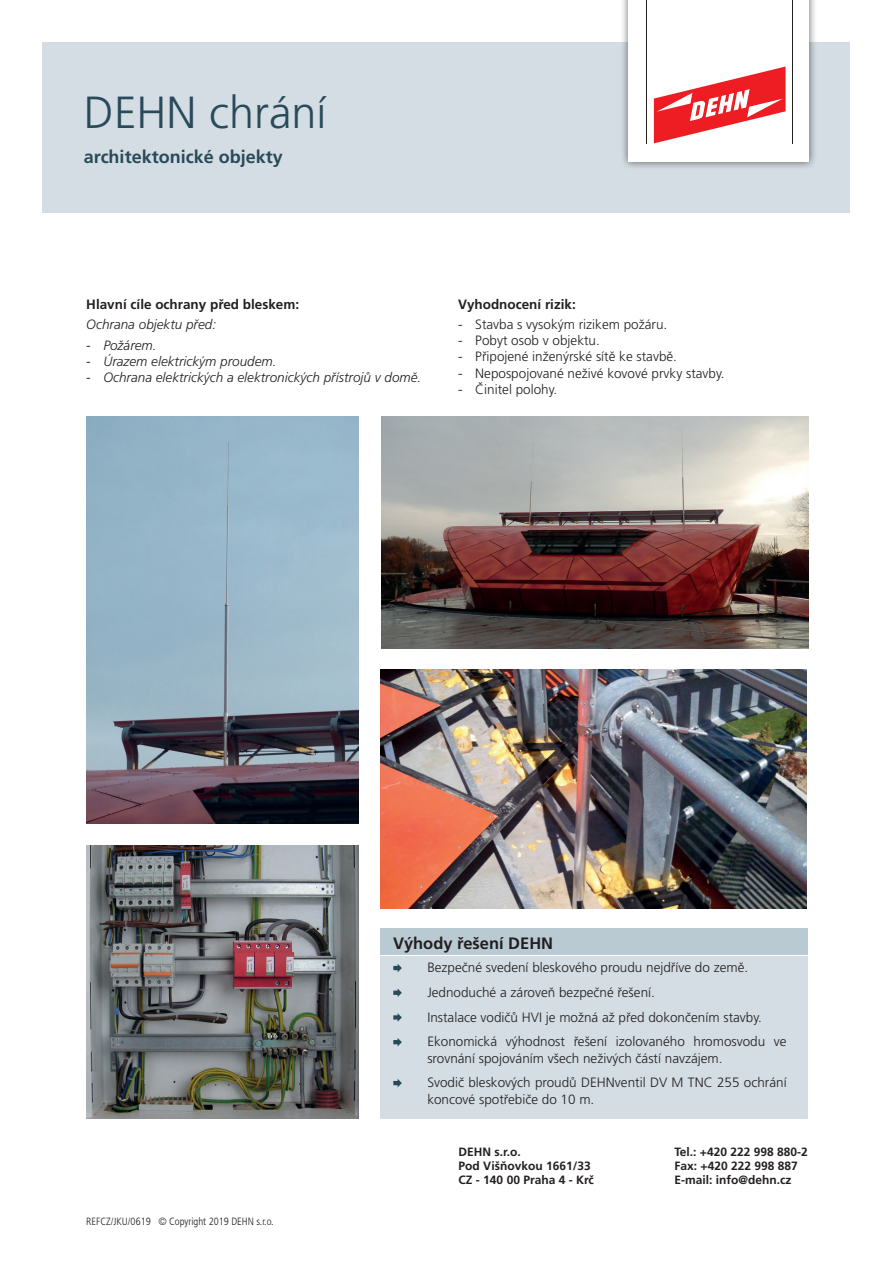
<style>
.page{position:relative;width:893px;height:1263px;background:#fff}
.page>*{position:absolute;margin:0;border:0;box-sizing:border-box;transform-origin:0 0}
.t1{font:300 45px "Frutiger CE";color:#294a59}
.t2{font:700 18px "Frutiger CE";color:#294a59}
.t3{font:700 16.5px "Frutiger CE";color:#231f20}
.t4{font:300 13.5px/24.8px "Frutiger CE";color:#231f20}
.t5{font:italic 300 13.5px "Frutiger CE";color:#231f20}
.t6{font:700 13.5px "Frutiger CE";color:#231f20}
.t7{font:700 12px/14.4px "Frutiger CE";color:#231f20}
.t8{font:300 condensed 10.5px "Frutiger LT Com";color:#231f20}
.s1{font-family:"Frutiger CE"}
</style>
<div class="page">
<div style="left:43px;top:43px;width:807px;height:170px;background:#d3dde3"></div>
<div style="left:620px;top:0;width:197px;height:170px;background:#231f20;opacity:.65"></div>
<div style="left:628px;top:0;width:181px;height:162px;background:#fff"></div>
<svg style="left:654px;top:67px;width:132px;height:76px"></svg>
<hr style="left:646px;top:0;width:1px;height:143px;background:#231f20">
<hr style="left:792px;top:0;width:1px;height:143px;background:#231f20">
<img style="left:380px;top:670px;width:427px;height:238px">
<img style="left:86px;top:846px;width:273px;height:272px">
<img style="left:381px;top:417px;width:427px;height:231px">
<div style="left:380px;top:929px;width:428px;height:26px;background:#bacad2"></div>
<div style="left:380px;top:956px;width:428px;height:162px;background:#d3dde3"></div>
<svg style="left:393px;top:964px;width:9px;height:8px"></svg>
<svg style="left:393px;top:988px;width:9px;height:9px"></svg>
<svg style="left:393px;top:1013px;width:9px;height:9px"></svg>
<svg style="left:393px;top:1038px;width:9px;height:8px"></svg>
<svg style="left:393px;top:1079px;width:9px;height:8px"></svg>
<img style="left:86px;top:417px;width:273px;height:407px">
<h1 class="t1" style="left:84px;top:86px;width:244px">DEHN chrání</h1>
<h2 class="t2" style="left:84px;top:145px;width:200px">architektonické objekty</h2>
<p class="t6" style="left:86px;top:296px;width:214px">Hlavní cíle ochrany před bleskem:</p>
<p class="t5" style="left:86px;top:316px;width:131px">Ochrana objektu před:</p>
<p class="t5" style="left:86px;top:337px;width:72px">- Požárem.</p>
<p class="t5" style="left:86px;top:353px;width:192px">- Úrazem elektrickým proudem.</p>
<p class="t5" style="left:86px;top:369px;width:336px">- Ochrana elektrických a elektronických přístrojů v domě.</p>
<p class="t6" style="left:458px;top:296px;width:119px">Vyhodnocení rizik:</p>
<p class="t4" style="left:458px;top:312px;width:210px">- Stavba s vysokým rizikem požáru.</p>
<p class="t4" style="left:458px;top:328px;width:143px">- Pobyt osob v objektu.</p>
<p class="t4" style="left:458px;top:344px;width:220px">- Připojené inženýrské sítě ke stavbě.</p>
<p class="t4" style="left:458px;top:361px;width:268px">- Nepospojované neživé kovové prvky stavby.</p>
<p class="t4" style="left:458px;top:377px;width:101px">- Činitel polohy.</p>
<p class="t3" style="left:393px;top:933px;width:161px">Výhody řešení DEHN</p>
<p class="t4" style="left:427px;top:955px;width:361px">Bezpečné svedení bleskového proudu nejdříve do země.<br>Jednoduché a zároveň bezpečné řešení.<br>Instalace vodičů HVI je možná až před dokončením stavby.<br>Ekonomická výhodnost řešení izolovaného hromosvodu ve</p>
<p class="t4" style="left:427px;top:1046px;width:361px">srovnání spojováním všech neživých částí navzájem.<br>Svodič bleskových proudů DEHNventil DV M TNC 255 ochrání</p>
<p class="t4" style="left:427px;top:1086px;width:169px">koncové spotřebiče do 10 m.</p>
<p class="t8" style="left:86px;top:1215px;width:189px"><span class="s1">REFCZ/JKU/0619</span> © Copyright 2019 DEHN s.r.o.</p>
<p class="t7" style="left:459px;top:1144px;width:137px">DEHN s.r.o.<br>Pod Višňovkou 1661/33<br>CZ - 140 00 Praha 4 - Krč</p>
<p class="t7" style="left:675px;top:1144px;width:135px">Tel.: +420 222 998 880-2<br>Fax: +420 222 998 887<br>E-mail: info@dehn.cz</p>
</div>
